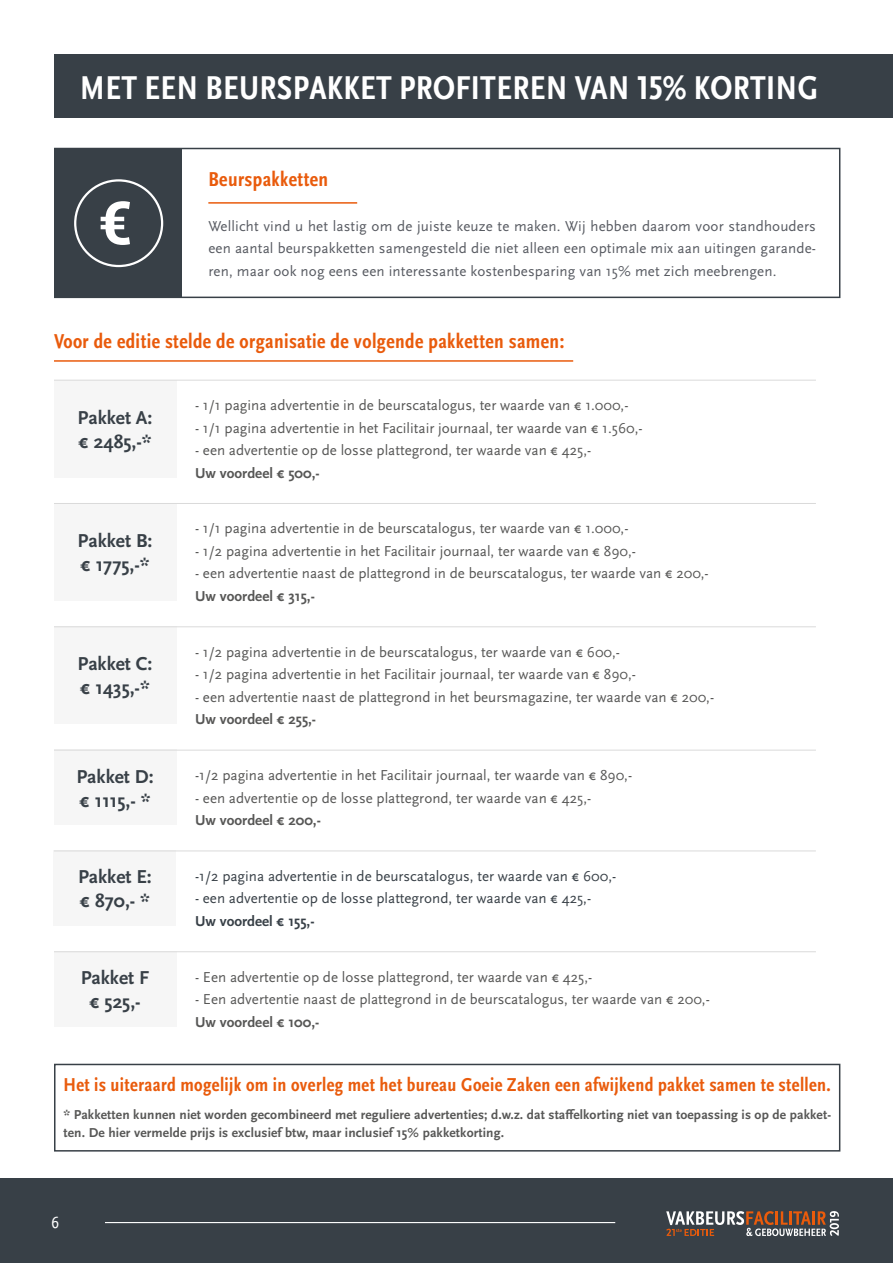
<style>
.page{position:relative;width:893px;height:1263px;background:#fff}
.page>*{position:absolute;margin:0;border:0;box-sizing:border-box;transform-origin:0 0}
.t1{font:700 60px "Roboto";color:#fff}
.t2{font:700 condensed 34.5px "Scala Sans OT";letter-spacing:.01em;color:#fff}
.t3{font:700 condensed 21px "Scala Sans OT";letter-spacing:.02em;color:#e95b0c}
.t4{font:700 19.5px/24px "Scala Sans OT";color:#384047}
.t5{font:700 condensed 19.5px "Scala Sans OT";letter-spacing:.02em;color:#e95b0c}
.t6{font:condensed 18px "Scala Sans OT";color:#fff}
.t7{font:15px "Scala Sans OT";color:#575756}
.t8{font:15px/22.5px "Scala Sans OT";letter-spacing:.01em;color:#585b62;text-align:justify}
.t9{font:15px "Scala Sans OT";color:#384047}
.t10{font:700 15px "Scala Sans OT";color:#575756}
.t11{font:700 15px "Scala Sans OT";color:#384047}
.t12{font:700 13.5px/18px "Scala Sans OT";letter-spacing:.01em;color:#575756}
</style>
<div class="page">
<div style="left:0;top:1178px;width:893px;height:85px;background:#384047"></div>
<hr style="left:105px;top:1222px;width:510px;height:1px;background:#fff">
<svg style="left:666px;top:1211px;width:173px;height:25px"></svg>
<div style="left:54px;top:1064px;width:786px;height:87px;border:2px solid #384047"></div>
<div style="left:54px;top:54px;width:839px;height:64px;background:#384047"></div>
<div style="left:54px;top:148px;width:786px;height:150px;border:2px solid #384047"></div>
<div style="left:54px;top:148px;width:128px;height:150px;background:#384047"></div>
<hr style="left:208px;top:202px;width:149px;height:2px;background:#e95b0c">
<hr style="left:54px;top:360px;width:519px;height:2px;background:#e95b0c">
<div style="left:54px;top:380px;width:122px;height:98px;background:#f6f6f6"></div>
<hr style="left:54px;top:380px;width:762px;height:1px;background:#dadada">
<div style="left:54px;top:503px;width:122px;height:98px;background:#f6f6f6"></div>
<hr style="left:54px;top:503px;width:762px;height:1px;background:#dadada">
<div style="left:54px;top:626px;width:122px;height:98px;background:#f6f6f6"></div>
<hr style="left:54px;top:626px;width:762px;height:1px;background:#dadada">
<div style="left:54px;top:750px;width:122px;height:75px;background:#f6f6f6"></div>
<hr style="left:54px;top:750px;width:762px;height:1px;background:#dadada">
<div style="left:54px;top:850px;width:122px;height:76px;background:#f6f6f6"></div>
<hr style="left:54px;top:850px;width:762px;height:1px;background:#dadada">
<div style="left:54px;top:951px;width:122px;height:76px;background:#f6f6f6"></div>
<hr style="left:54px;top:951px;width:762px;height:1px;background:#dadada">
<div style="left:74px;top:179px;width:89px;height:88px;border:2px solid #fff;border-radius:50%"></div>
<h2 class="t2" style="left:80px;top:68px;width:740px">MET EEN BEURSPAKKET PROFITEREN VAN 15% KORTING</h2>
<h1 class="t1" style="left:98px;top:181px;width:36px">€</h1>
<h3 class="t3" style="left:208px;top:167px;width:121px">Beurspakketten</h3>
<p class="t8" style="left:208px;top:215px;width:609px">Wellicht vind u het lastig om de juiste keuze te maken. Wij hebben daarom voor standhouders een aantal beurspakketten samengesteld die niet alleen een optimale mix aan uitingen garande&shy;ren, maar ook nog eens een interessante kostenbesparing van 15% met zich meebrengen.</p>
<h3 class="t3" style="left:54px;top:330px;width:512px">Voor de editie stelde de organisatie de volgende pakketten samen:</h3>
<h3 class="t4" style="left:78px;top:406px;width:76px">Pakket A: € 2485,-*</h3>
<h3 class="t4" style="left:78px;top:529px;width:76px">Pakket B: € 1775,-*</h3>
<h3 class="t4" style="left:77px;top:652px;width:77px">Pakket C: € 1435,-*</h3>
<p class="t7" style="left:195px;top:397px;width:435px">- 1/1 pagina advertentie in de beurscatalogus, ter waarde van € 1.000,-</p>
<p class="t7" style="left:195px;top:420px;width:449px">- 1/1 pagina advertentie in het Facilitair journaal, ter waarde van € 1.560,-</p>
<p class="t7" style="left:195px;top:442px;width:398px">- een advertentie op de losse plattegrond, ter waarde van € 425,-</p>
<p class="t10" style="left:195px;top:464px;width:126px">Uw voordeel € 500,-</p>
<p class="t7" style="left:195px;top:520px;width:435px">- 1/1 pagina advertentie in de beurscatalogus, ter waarde van € 1.000,-</p>
<p class="t7" style="left:195px;top:543px;width:442px">- 1/2 pagina advertentie in het Facilitair journaal, ter waarde van € 890,-</p>
<p class="t7" style="left:195px;top:565px;width:515px">- een advertentie naast de plattegrond in de beurscatalogus, ter waarde van € 200,-</p>
<p class="t10" style="left:195px;top:588px;width:121px">Uw voordeel € 315,-</p>
<p class="t7" style="left:195px;top:644px;width:426px">- 1/2 pagina advertentie in de beurscatalogus, ter waarde van € 600,-</p>
<p class="t7" style="left:195px;top:666px;width:442px">- 1/2 pagina advertentie in het Facilitair journaal, ter waarde van € 890,-</p>
<p class="t7" style="left:195px;top:689px;width:521px">- een advertentie naast de plattegrond in het beursmagazine, ter waarde van € 200,-</p>
<p class="t10" style="left:195px;top:711px;width:123px">Uw voordeel € 255,-</p>
<h3 class="t4" style="left:76px;top:764px;width:79px">Pakket D: € 1115,- *</h3>
<p class="t7" style="left:195px;top:767px;width:439px">-1/2 pagina advertentie in het Facilitair journaal, ter waarde van € 890,-</p>
<p class="t7" style="left:195px;top:789px;width:398px">- een advertentie op de losse plattegrond, ter waarde van € 425,-</p>
<p class="t10" style="left:195px;top:812px;width:127px">Uw voordeel € 200,-</p>
<h3 class="t4" style="left:78px;top:865px;width:75px">Pakket E: € 870,- *</h3>
<p class="t9" style="left:195px;top:868px;width:423px">-1/2 pagina advertentie in de beurscatalogus, ter waarde van € 600,-</p>
<p class="t9" style="left:195px;top:890px;width:398px">- een advertentie op de losse plattegrond, ter waarde van € 425,-</p>
<p class="t11" style="left:195px;top:912px;width:121px">Uw voordeel € 155,-</p>
<h3 class="t4" style="left:81px;top:966px;width:70px;text-align:center">Pakket F € 525,-</h3>
<p class="t7" style="left:195px;top:969px;width:399px">- Een advertentie op de losse plattegrond, ter waarde van € 425,-</p>
<p class="t7" style="left:195px;top:991px;width:516px">- Een advertentie naast de plattegrond in de beurscatalogus, ter waarde van € 200,-</p>
<p class="t10" style="left:195px;top:1013px;width:126px">Uw voordeel € 100,-</p>
<h3 class="t5" style="left:63px;top:1074px;width:769px">Het is uiteraard mogelijk om in overleg met het bureau Goeie Zaken een afwijkend pakket samen te stellen.</h3>
<p class="t12" style="left:63px;top:1105px;width:769px">* Pakketten kunnen niet worden gecombineerd met reguliere advertenties; d.w.z. dat staffelkorting niet van toepassing is op de pakket&shy;ten. De hier vermelde prijs is exclusief btw, maar inclusief 15% pakketkorting.</p>
<p class="t6" style="left:51px;top:1212px;width:10px">6</p>
</div>
